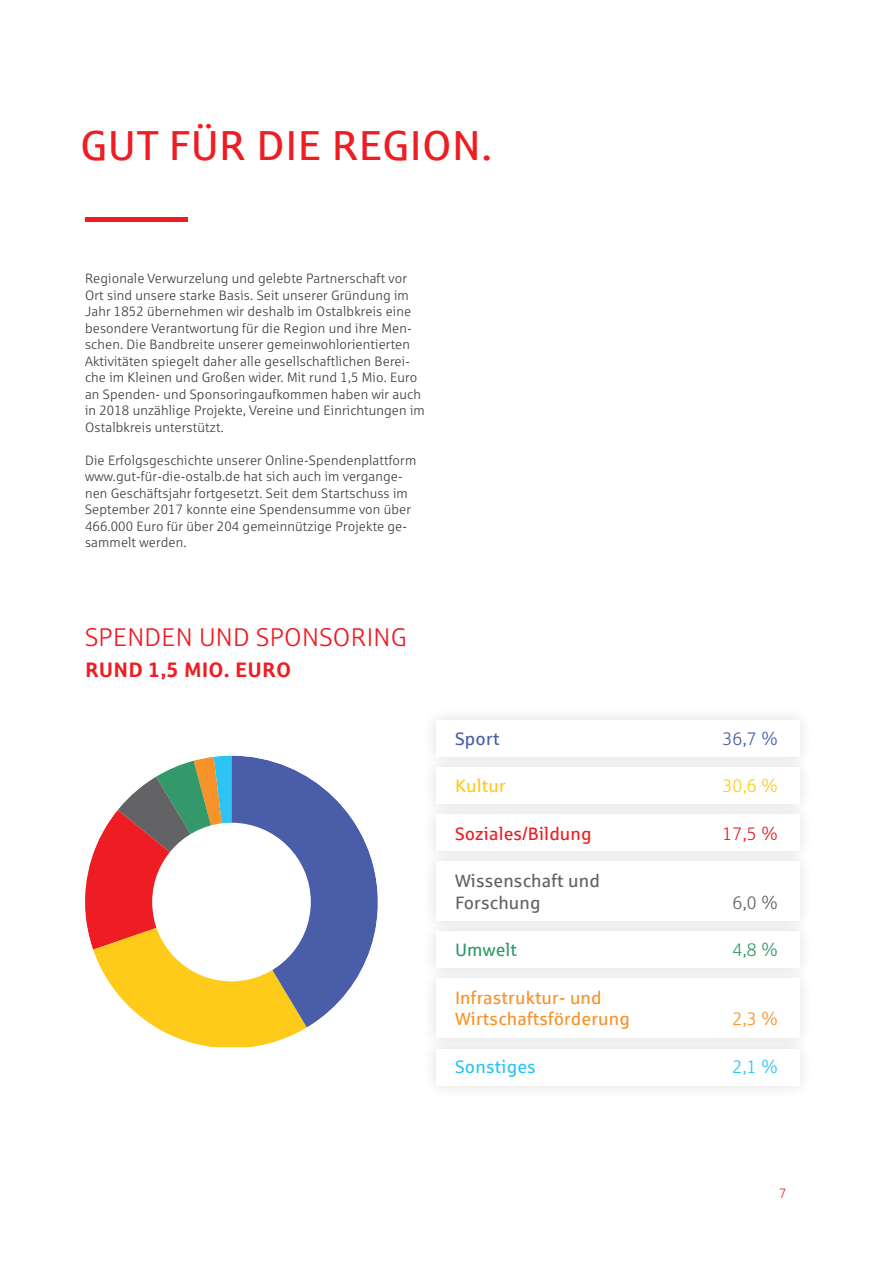
<style>
.page{position:relative;width:893px;height:1263px;background:#fff}
.page>*{position:absolute;margin:0;border:0;box-sizing:border-box;transform-origin:0 0}
.t1{font:42px "Sparkasse Rg";letter-spacing:.01em;color:#ee1d23}
.t2{font:25.5px "Sparkasse Lt";letter-spacing:.01em;color:#ee1d23}
.t3{font:700 21px "Sparkasse Rg";letter-spacing:.01em;color:#ee1d23}
.t4{font:18px/21.6px "Sparkasse Rg";letter-spacing:.01em;color:#f79328}
.t5{font:18px/21.6px "Sparkasse Rg";letter-spacing:.01em;color:#636366}
.t6{font:18px "Sparkasse Rg";letter-spacing:.01em;color:#ee1d23}
.t7{font:18px "Sparkasse Rg";letter-spacing:.01em;color:#2bc4f3}
.t8{font:18px "Sparkasse Rg";letter-spacing:.01em;color:#fecb1b}
.t9{font:18px "Sparkasse Rg";letter-spacing:.01em;color:#33996b}
.t10{font:18px "Sparkasse Rg";letter-spacing:.01em;color:#4a5da9}
.t11{font:18px "Sparkasse Lt";color:#4a5da9}
.t12{font:18px "Sparkasse Lt";color:#fecb1b}
.t13{font:18px "Sparkasse Lt";color:#ee1d23}
.t14{font:18px "Sparkasse Lt";color:#636366}
.t15{font:18px "Sparkasse Lt";color:#33996b}
.t16{font:18px "Sparkasse Lt";color:#f79328}
.t17{font:18px "Sparkasse Lt";color:#2bc4f3}
.t18{font:13.5px/16.5px "Sparkasse Lt";letter-spacing:.01em;color:#3e3e3f}
.t19{font:13.5px "Sparkasse Lt";color:#ee1d23}
</style>
<div class="page">
<div style="left:421px;top:706px;width:393px;height:65px;background:#fafafa"></div>
<div style="left:436px;top:720px;width:363px;height:36px;background:#fff"></div>
<div style="left:421px;top:753px;width:393px;height:65px;background:#231f20;opacity:.15"></div>
<div style="left:436px;top:767px;width:363px;height:36px;background:#fff"></div>
<div style="left:421px;top:917px;width:393px;height:65px;background:#fafafa"></div>
<div style="left:436px;top:932px;width:363px;height:36px;background:#fff"></div>
<div style="left:421px;top:1035px;width:393px;height:64px;background:#fbfbfb"></div>
<div style="left:436px;top:1049px;width:363px;height:36px;background:#fff"></div>
<div style="left:421px;top:800px;width:393px;height:65px;background:#231f20;opacity:.15"></div>
<div style="left:436px;top:814px;width:363px;height:36px;background:#fff"></div>
<div style="left:421px;top:847px;width:393px;height:88px;background:#231f20;opacity:.15"></div>
<div style="left:436px;top:861px;width:363px;height:60px;background:#fff"></div>
<div style="left:421px;top:964px;width:393px;height:88px;background:#231f20;opacity:.15"></div>
<div style="left:436px;top:979px;width:363px;height:59px;background:#fff"></div>
<div style="left:85px;top:217px;width:103px;height:5px;background:#ee1d23"></div>
<svg style="left:85px;top:756px;width:293px;height:291px"></svg>
<h1 class="t1" style="left:80px;top:119px;width:413px">GUT FÜR DIE REGION.</h1>
<p class="t18" style="left:85px;top:270px;width:341px">Regionale Verwurzelung und gelebte Partnerschaft vor Ort sind unsere starke Basis. Seit unserer Gründung im Jahr 1852 übernehmen wir deshalb im Ostalbkreis eine besondere Verantwortung für die Region und ihre Men&shy;schen. Die Bandbreite unserer gemeinwohlorientierten Aktivitäten spiegelt daher alle gesellschaftlichen Berei&shy;che im Kleinen und Großen wider. Mit rund 1,5 Mio. Euro an Spenden- und Sponsoringaufkommen haben wir auch in 2018 unzählige Projekte, Vereine und Einrichtungen im Ostalbkreis unterstützt.</p>
<p class="t18" style="left:85px;top:451px;width:333px">Die Erfolgsgeschichte unserer Online-Spendenplattform www.gut-für-die-ostalb.de hat sich auch im vergange&shy;nen Geschäftsjahr fortgesetzt. Seit dem Startschuss im September 2017 konnte eine Spendensumme von über 466.000 Euro für über 204 gemeinnützige Projekte ge&shy;sammelt werden.</p>
<h2 class="t2" style="left:85px;top:621px;width:323px">SPENDEN UND SPONSORING</h2>
<h3 class="t3" style="left:85px;top:656px;width:208px">RUND 1,5 MIO. EURO</h3>
<h3 class="t10" style="left:455px;top:727px;width:46px">Sport</h3>
<h3 class="t11" style="left:723px;top:728px;width:57px">36,7 %</h3>
<h3 class="t8" style="left:455px;top:775px;width:52px">Kultur</h3>
<h3 class="t12" style="left:723px;top:775px;width:57px">30,6 %</h3>
<h3 class="t6" style="left:455px;top:822px;width:138px">Soziales/Bildung</h3>
<h3 class="t13" style="left:723px;top:823px;width:57px">17,5 %</h3>
<h3 class="t5" style="left:455px;top:870px;width:146px">Wissenschaft und<br>Forschung</h3>
<h3 class="t14" style="left:733px;top:892px;width:47px">6,0 %</h3>
<h3 class="t9" style="left:455px;top:939px;width:64px">Umwelt</h3>
<h3 class="t15" style="left:733px;top:939px;width:47px">4,8 %</h3>
<h3 class="t4" style="left:455px;top:986px;width:176px">Infrastruktur- und<br>Wirtschaftsförderung</h3>
<h3 class="t16" style="left:733px;top:1008px;width:47px">2,3 %</h3>
<h3 class="t7" style="left:455px;top:1055px;width:82px">Sonstiges</h3>
<h3 class="t17" style="left:733px;top:1056px;width:47px">2,1 %</h3>
<p class="t19" style="left:779px;top:1185px;width:9px">7</p>
</div>
